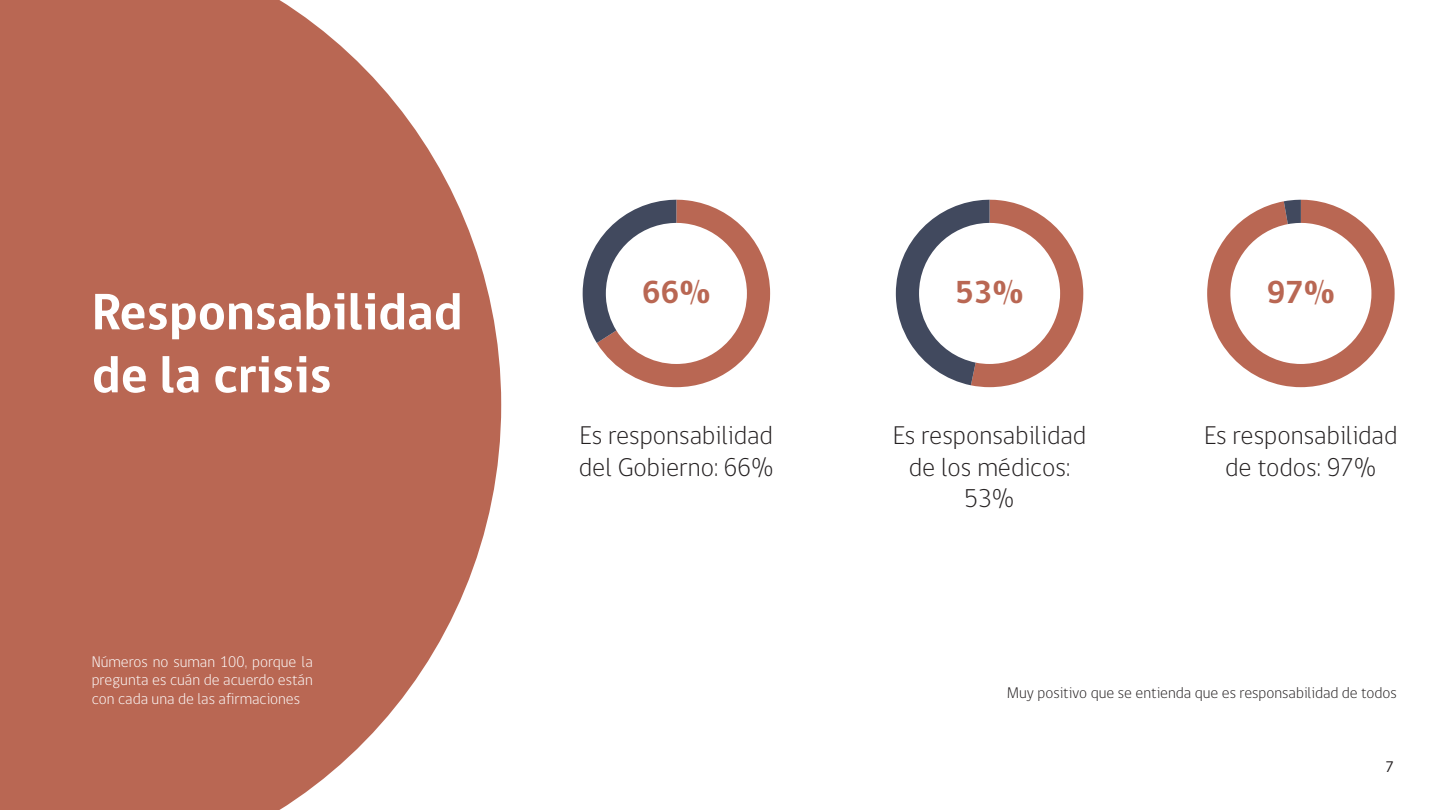
<style>
.page{position:relative;width:1440px;height:810px;background:#fff}
.page>*{position:absolute;margin:0;border:0;box-sizing:border-box;transform-origin:0 0}
.t1{font:700 52.5px/63px "gob CL";color:#fff}
.t2{font:700 32.47px "gob CL";color:#b96753}
.t3{font:300 26.25px/31.5px "gob CL";color:#231f20;text-align:center}
.t4{font:300 15.75px/18.9px "gob CL";color:#fff;text-align:justify}
.t5{font:300 15.75px "gob CL";color:#231f20}
.t6{font:15.75px "gob CL";color:#231f20}
</style>
<div class="page">
<svg style="left:0;top:0;width:501px;height:810px;background:#c27a69"></svg>
<svg style="left:583px;top:200px;width:187px;height:187px"></svg>
<svg style="left:896px;top:200px;width:187px;height:187px"></svg>
<svg style="left:1207px;top:200px;width:188px;height:187px"></svg>
<h1 class="t1" style="left:92px;top:282px;width:372px">Responsabilidad de la crisis</h1>
<p class="t4" style="left:92px;top:652px;width:223px">Números no suman 100, porque la pregunta es cuán de acuerdo están con cada una de las afirmaciones</p>
<p class="t2" style="left:642px;top:270px;width:70px">66%</p>
<p class="t2" style="left:955px;top:270px;width:70px">53%</p>
<p class="t2" style="left:1267px;top:270px;width:70px">97%</p>
<p class="t3" style="left:579px;top:420px;width:196px;text-align:left">Es responsabilidad del Gobierno: 66%</p>
<p class="t3" style="left:893px;top:420px;width:195px">Es responsabilidad de los médicos:<br>53%</p>
<p class="t3" style="left:1204px;top:420px;width:195px">Es responsabilidad de todos: 97%</p>
<p class="t5" style="left:1007px;top:682px;width:392px">Muy positivo que se entienda que es responsabilidad de todos</p>
<p class="t6" style="left:1386px;top:756px;width:10px">7</p>
</div>
